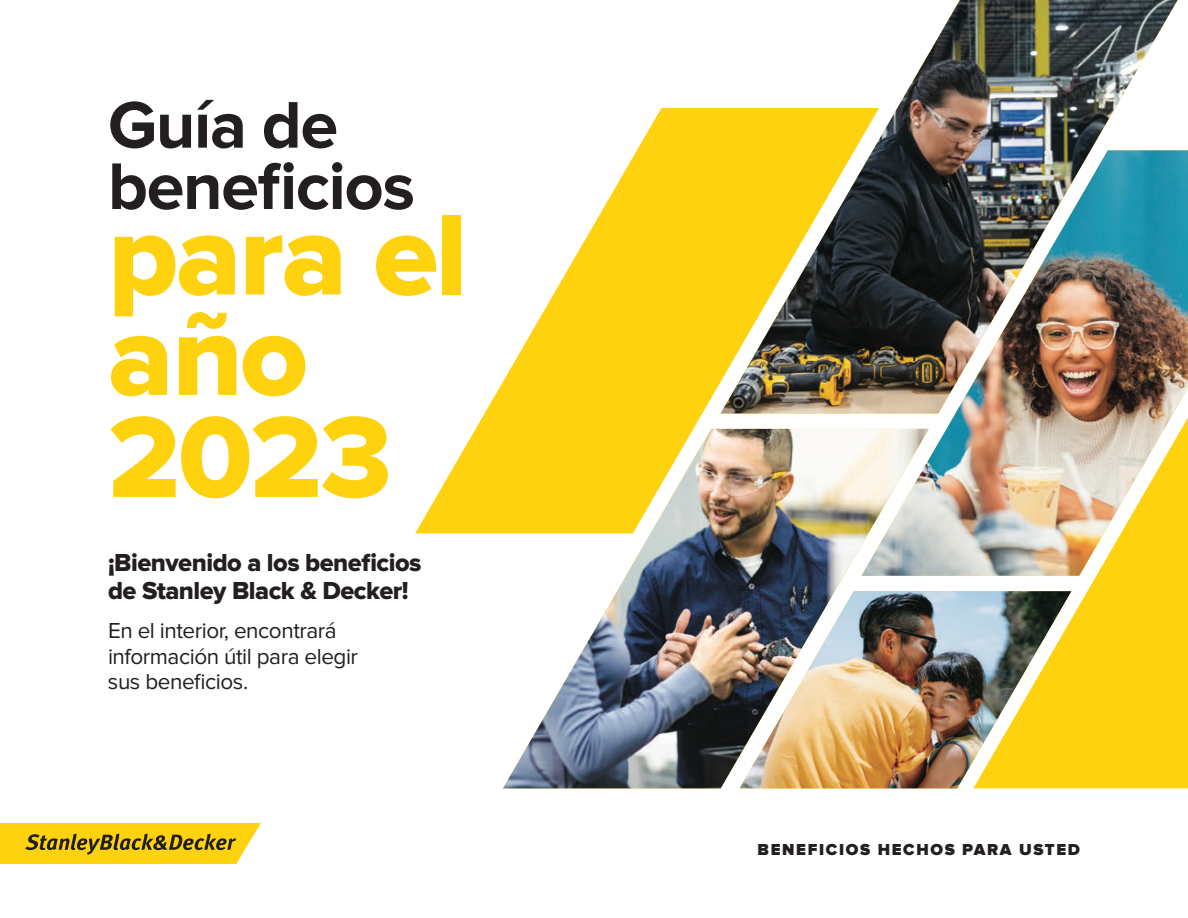
<style>
.page{position:relative;width:1188px;height:918px;background:#fff}
.page>*{position:absolute;margin:0;border:0;box-sizing:border-box;transform-origin:0 0}
.t1{font:119.25px/101.2px "Proxima Nova Extrabld";letter-spacing:-.02em;color:#fed20e}
.t2{font:700 68.25px/61.3px "Proxima Nova";letter-spacing:-.02em;color:#231f20}
.t3{font:25.5px/28.5px "Proxima Nova Extrabld";letter-spacing:-.02em;color:#231f20}
.t4{font:22.5px/25.5px "Proxima Nova";letter-spacing:-.02em;color:#231f20}
.t5{font:900 16.5px "Proxima Nova";letter-spacing:.1em;color:#231f20}
</style>
<div class="page">
<svg style="left:415px;top:108px;width:447px;height:425px"></svg>
<img style="left:862px;top:150px;width:326px;height:426px">
<img style="left:721px;top:0;width:457px;height:413px">
<img style="left:503px;top:429px;width:426px;height:359px">
<img style="left:740px;top:591px;width:233px;height:197px">
<img style="left:973px;top:418px;width:215px;height:370px">
<svg style="left:0;top:823px;width:261px;height:41px;background:#e0bb1b"></svg>
<h2 class="t2" style="left:108px;top:96px;width:308px">Guía de beneficios</h2>
<h1 class="t1" style="left:108px;top:207px;width:361px">para el año<br>2023</h1>
<p class="t3" style="left:108px;top:549px;width:315px">¡Bienvenido a los beneficios de Stanley Black &amp; Decker!</p>
<p class="t4" style="left:108px;top:619px;width:252px">En el interior, encontrará información útil para elegir sus beneficios.</p>
<p class="t5" style="left:758px;top:840px;width:324px">BENEFICIOS HECHOS PARA USTED</p>
</div>
